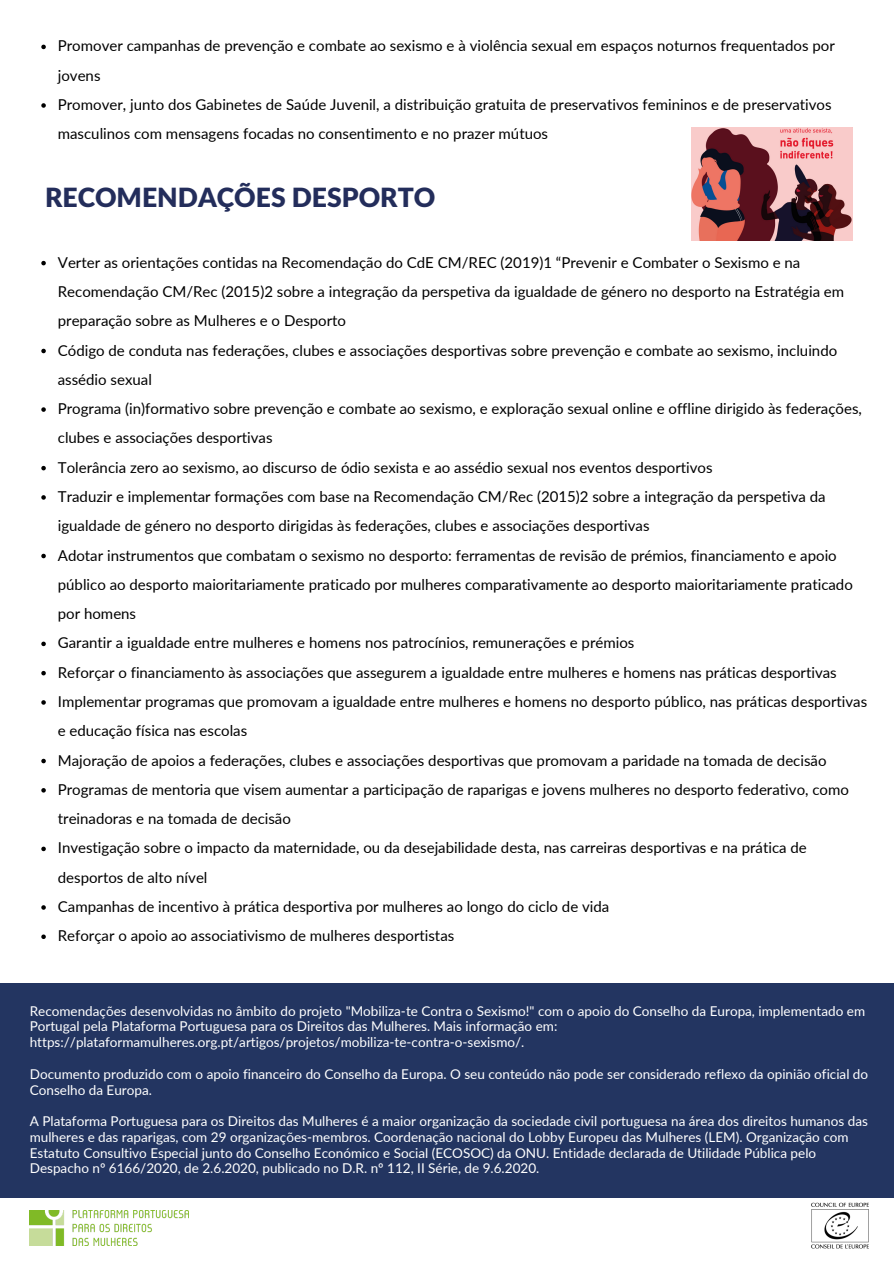
<style>
.page{position:relative;width:894px;height:1264px;background:#fff}
.page>*{position:absolute;margin:0;border:0;box-sizing:border-box;transform-origin:0 0}
.t1{font:900 26.55px "Lato Latin";color:#232d5b}
.t2{font:15px/29.2px "Lato";color:#000}
.t3{font:13.5px/15.8px "Lato";color:#fff}
</style>
<div class="page">
<div style="left:0;top:983px;width:893px;height:214px;background:#233561"></div>
<img style="left:30px;top:1210px;width:159px;height:35px">
<img style="left:804px;top:1197px;width:71px;height:52px">
<svg style="left:41px;top:261px;width:5px;height:4px"></svg>
<svg style="left:41px;top:349px;width:5px;height:4px"></svg>
<svg style="left:41px;top:407px;width:5px;height:5px"></svg>
<svg style="left:41px;top:466px;width:5px;height:4px"></svg>
<svg style="left:41px;top:495px;width:5px;height:4px"></svg>
<svg style="left:41px;top:553px;width:5px;height:5px"></svg>
<svg style="left:41px;top:641px;width:5px;height:5px"></svg>
<svg style="left:41px;top:671px;width:5px;height:4px"></svg>
<svg style="left:41px;top:700px;width:5px;height:4px"></svg>
<svg style="left:41px;top:758px;width:5px;height:5px"></svg>
<svg style="left:41px;top:788px;width:5px;height:4px"></svg>
<svg style="left:41px;top:846px;width:5px;height:5px"></svg>
<svg style="left:41px;top:905px;width:5px;height:4px"></svg>
<svg style="left:41px;top:934px;width:5px;height:5px"></svg>
<img style="left:691px;top:128px;width:161px;height:112px">
<svg style="left:41px;top:45px;width:5px;height:4px"></svg>
<svg style="left:41px;top:103px;width:5px;height:5px"></svg>
<p class="t2" style="left:58px;top:31px;width:778px">Promover campanhas de prevenção e combate ao sexismo e à violência sexual em espaços noturnos frequentados por jovens</p>
<p class="t2" style="left:58px;top:90px;width:775px">Promover, junto dos Gabinetes de Saúde Juvenil, a distribuição gratuita de preservativos femininos e de preservativos masculinos com mensagens focadas no consentimento e no prazer mútuos</p>
<p class="t1" style="left:45px;top:186px;width:392px">RECOMENDAÇÕES DESPORTO</p>
<p class="t2" style="left:58px;top:247px;width:787px">Verter as orientações contidas na Recomendação do CdE CM/REC (2019)1 “Prevenir e Combater o Sexismo e na<br>Recomendação CM/Rec (2015)2 sobre a integração da perspetiva da igualdade de género no desporto na Estratégia em preparação sobre as Mulheres e o Desporto</p>
<p class="t2" style="left:58px;top:335px;width:780px">Código de conduta nas federações, clubes e associações desportivas sobre prevenção e combate ao sexismo, incluindo assédio sexual</p>
<p class="t2" style="left:58px;top:393px;width:805px">Programa (in)formativo sobre prevenção e combate ao sexismo, e exploração sexual online e offline dirigido às federações, clubes e associações desportivas</p>
<p class="t2" style="left:58px;top:452px;width:656px">Tolerâ ncia zero ao sexismo, ao discurso de ódio sexista e ao assédio sexual nos eventos desportivos</p>
<p class="t2" style="left:58px;top:481px;width:769px">Traduzir e implementar formações com base na Recomendação CM/Rec (2015)2 sobre a integração da perspetiva da igualdade de género no desporto dirigidas às federações, clubes e associações desportivas</p>
<p class="t2" style="left:58px;top:540px;width:796px">Adotar instrumentos que combatam o sexismo no desporto: ferramentas de revisão de prémios, financiamento e apoio público ao desporto maioritariamente praticado por mulheres comparativamente ao desporto maioritariamente praticado por homens</p>
<p class="t2" style="left:58px;top:628px;width:578px">Garantir a igualdade entre mulheres e homens nos patrocínios, remunerações e prémios</p>
<p class="t2" style="left:58px;top:657px;width:780px">Reforçar o financiamento às associações que assegurem a igualdade entre mulheres e homens nas práticas desportivas</p>
<p class="t2" style="left:58px;top:686px;width:810px">Implementar programas que promovam a igualdade entre mulheres e homens no desporto público, nas práticas desportivas e educação física nas escolas</p>
<p class="t2" style="left:58px;top:745px;width:770px">Majoração de apoios a federações, clubes e associações desportivas que promovam a paridade na tomada de decisão</p>
<p class="t2" style="left:58px;top:774px;width:792px">Programas de mentoria que visem aumentar a participação de raparigas e jovens mulheres no desporto federativo, como treinadoras e na tomada de decisão</p>
<p class="t2" style="left:58px;top:833px;width:750px">Investigação sobre o impacto da maternidade, ou da desejabilidade desta, nas carreiras desportivas e na prática de desportos de alto nível</p>
<p class="t2" style="left:58px;top:891px;width:553px">Campanhas de incentivo à prática desportiva por mulheres ao longo do ciclo de vida</p>
<p class="t2" style="left:58px;top:920px;width:398px">Reforçar o apoio ao associativismo de mulheres desportistas</p>
<p class="t3" style="left:30px;top:1002px;width:836px">Recomendações desenvolvidas no âmbito do projeto "Mobiliza-te Contra o Sexismo!" com o apoio do Conselho da Europa, implementado em<br>Portugal pela Plataforma Portuguesa para os Direitos das Mulheres. Mais informação em: https://plataformamulheres.org.pt/artigos/projetos/mobiliza-te-contra-o-sexismo/.</p>
<p class="t3" style="left:30px;top:1065px;width:839px">Documento produzido com o apoio financeiro do Conselho da Europa. O seu conteúdo não pode ser considerado reflexo da opinião oficial do<br>Conselho da Europa.</p>
<p class="t3" style="left:30px;top:1112px;width:839px">A Plataforma Portuguesa para os Direitos das Mulheres é a maior organização da sociedade civil portuguesa na área dos direitos humanos das mulheres e das raparigas, com 29 organizações-membros. Coordenação nacional do Lobby Europeu das Mulheres (LEM). Organização com Estatuto Consultivo Especial junto do Conselho Económico e Social (ECOSOC) da ONU. Entidade declarada de Utilidade Pública pelo Despacho nº 6166/2020, de 2.6.2020, publicado no D.R. nº 112, II Série, de 9.6.2020.</p>
</div>
